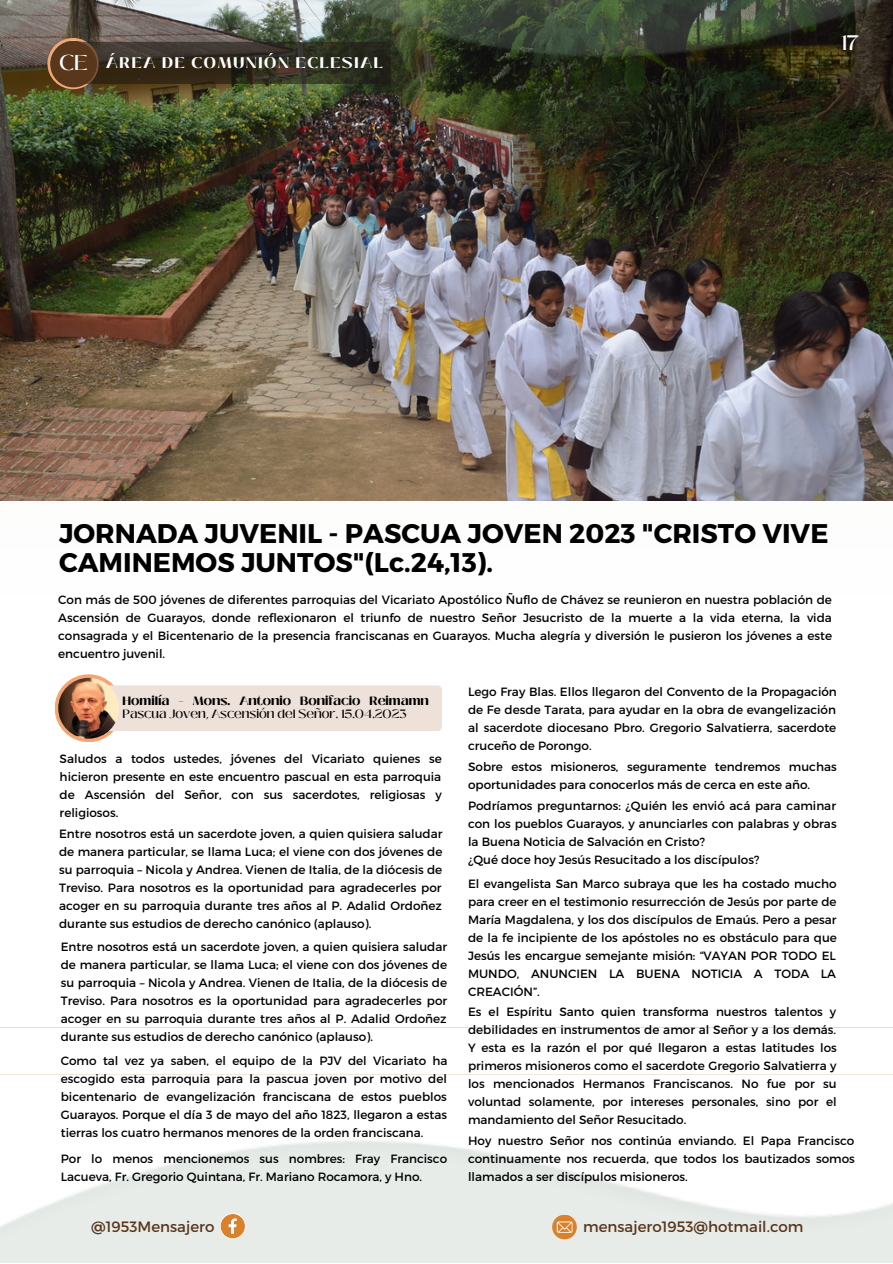
<style>
.page{position:relative;width:893px;height:1264px;background:#fff}
.page>*{position:absolute;margin:0;border:0;box-sizing:border-box;transform-origin:0 0}
.t1{font:700 27px/29.2px "Montserrat";color:#000}
.t2{font:500 21px "Black Mango";color:#fefefe}
.t3{font:800 15.3px "Black Mango";letter-spacing:.11em;color:#fff}
.t4{font:15px "Montserrat";color:#59371c}
.t5{font:12px/18px "Montserrat";color:#000;text-align:justify}
.t6{font:500 12px "Black Mango";color:#000}
.t7{font:800 12px "Black Mango";color:#000}
.s1{font-weight:500;font-size:21.45px}
</style>
<div class="page">
<img style="left:0;top:270px;width:892px;height:230px">
<img style="left:0;top:0;width:892px;height:270px">
<svg style="left:47px;top:38px;width:52px;height:51px"></svg>
<svg style="left:75px;top:42px;width:315px;height:42px;background:#322d20"></svg>
<div style="left:50px;top:41px;width:47px;height:46px;background:#59371c;border-radius:50%"></div>
<img style="left:0;top:1027px;width:892px;height:235px">
<svg style="left:220px;top:1213px;width:26px;height:25px"></svg>
<svg style="left:552px;top:1214px;width:24px;height:25px"></svg>
<svg style="left:556px;top:1221px;width:16px;height:11px"></svg>
<svg style="left:55px;top:674px;width:68px;height:68px"></svg>
<div style="left:89px;top:685px;width:353px;height:46px;background:#ede1d9;border-radius:5px"></div>
<img style="left:58px;top:678px;width:61px;height:60px;border-radius:50%">
<p class="t3" style="left:59px;top:51px;width:325px"><span class="s1">CE</span> ÁREA DE COMUNIÓN ECLESIAL</p>
<h2 class="t2" style="left:840px;top:26px;width:20px">17</h2>
<h1 class="t1" style="left:59px;top:517px;width:770px">JORNADA JUVENIL - PASCUA JOVEN 2023 "CRISTO VIVE<br>CAMINEMOS JUNTOS"(Lc.24,13).</h1>
<p class="t5" style="left:58px;top:589px;width:775px">Con más de 500 jóvenes de diferentes parroquias del Vicariato Apostólico Ñuflo de Chávez se reunieron en nuestra población de Ascensión de Guarayos, donde reflexionaron el triunfo de nuestro Señor Jesucristo de la muerte a la vida eterna, la vida consagrada y el Bicentenario de la presencia franciscanas en Guarayos. Mucha alegría y diversión le pusieron los jóvenes a este encuentro juvenil.</p>
<p class="t7" style="left:123px;top:691px;width:308px">Homilía – Mons. Antonio Bonifacio Reimamn</p>
<p class="t6" style="left:123px;top:704px;width:286px">Pascua Joven, Ascensión del Señor. 15.04.2023</p>
<p class="t5" style="left:60px;top:749px;width:383px">Saludos a todos ustedes, jóvenes del Vicariato quienes se hicieron presente en este encuentro pascual en esta parroquia de Ascensión del Señor, con sus sacerdotes, religiosas y religiosos.</p>
<p class="t5" style="left:59px;top:823px;width:385px">Entre nosotros está un sacerdote joven, a quien quisiera saludar de manera particular, se llama Luca; el viene con dos jóvenes de su parroquia – Nicola y Andrea. Vienen de Italia, de la diócesis de Treviso. Para nosotros es la oportunidad para agradecerles por acoger en su parroquia durante tres años al P. Adalid Ordoñez durante sus estudios de derecho canónico (aplauso).</p>
<p class="t5" style="left:61px;top:937px;width:388px">Entre nosotros está un sacerdote joven, a quien quisiera saludar de manera particular, se llama Luca; el viene con dos jóvenes de su parroquia – Nicola y Andrea. Vienen de Italia, de la diócesis de Treviso. Para nosotros es la oportunidad para agradecerles por acoger en su parroquia durante tres años al P. Adalid Ordoñez durante sus estudios de derecho canónico (aplauso).</p>
<p class="t5" style="left:61px;top:1051px;width:388px">Como tal vez ya saben, el equipo de la PJV del Vicariato ha escogido esta parroquia para la pascua joven por motivo del bicentenario de evangelización franciscana de estos pueblos Guarayos. Porque el día 3 de mayo del año 1823, llegaron a estas tierras los cuatro hermanos menores de la orden franciscana.</p>
<p class="t5" style="left:61px;top:1149px;width:388px">Por lo menos mencionemos sus nombres: Fray Francisco<br>Lacueva, Fr. Gregorio Quintana, Fr. Mariano Rocamora, y Hno.</p>
<p class="t4" style="left:91px;top:1216px;width:125px">@1953Mensajero</p>
<p class="t5" style="left:468px;top:682px;width:370px">Lego Fray Blas. Ellos llegaron del Convento de la Propagación de Fe desde Tarata, para ayudar en la obra de evangelización al sacerdote diocesano Pbro. Gregorio Salvatierra, sacerdote cruceño de Porongo.</p>
<p class="t5" style="left:468px;top:756px;width:370px">Sobre estos misioneros, seguramente tendremos muchas oportunidades para conocerlos más de cerca en este año.</p>
<p class="t5" style="left:468px;top:796px;width:370px;text-align:left">Podríamos preguntarnos: ¿Quién les envió acá para caminar con los pueblos Guarayos, y anunciarles con palabras y obras la Buena Noticia de Salvación en Cristo?<br>¿Qué doce hoy Jesús Resucitado a los discípulos?</p>
<p class="t5" style="left:468px;top:874px;width:370px">El evangelista San Marco subraya que les ha costado mucho para creer en el testimonio resurrección de Jesús por parte de María Magdalena, y los dos discípulos de Emaús. Pero a pesar de la fe incipiente de los apóstoles no es obstáculo para que Jesús les encargue semejante misión: “VAYAN POR TODO EL MUNDO, ANUNCIEN LA BUENA NOTICIA A TODA LA CREACIÓN”.</p>
<p class="t5" style="left:468px;top:1001px;width:370px">Es el Espíritu Santo quien transforma nuestros talentos y debilidades en instrumentos de amor al Señor y a los demás.<br>Y esta es la razón el por qué llegaron a estas latitudes los primeros misioneros como el sacerdote Gregorio Salvatierra y los mencionados Hermanos Franciscanos. No fue por su voluntad solamente, por intereses personales, sino por el mandamiento del Señor Resucitado.</p>
<p class="t5" style="left:468px;top:1131px;width:388px">Hoy nuestro Señor nos continúa enviando. El Papa Francisco continuamente nos recuerda, que todos los bautizados somos llamados a ser discípulos misioneros.</p>
<p class="t4" style="left:583px;top:1216px;width:222px">mensajero1953@hotmail.com</p>
</div>
